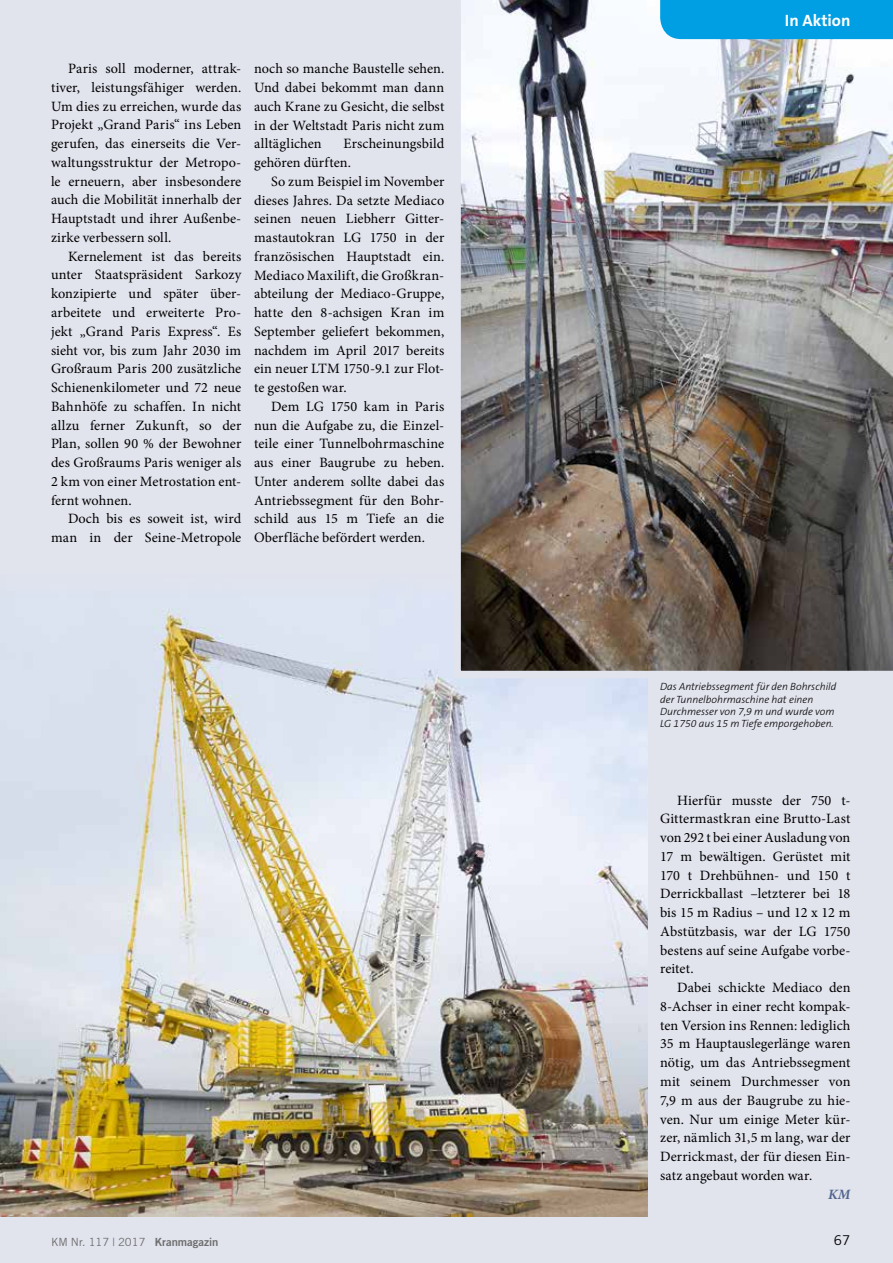
<style>
.page{position:relative;width:893px;height:1263px;background:#e1e3ed}
.page>*{position:absolute;margin:0;border:0;box-sizing:border-box;transform-origin:0 0}
.t1{font:700 16.5px "The Sans B7";color:#fff}
.t2{font:14.25px/18.8px "Minion Pro";letter-spacing:.005em;color:#000;text-align:justify}
.t3{font:italic 700 14.25px "Minion Pro";color:#51658d}
.t4{font:13.5px "Trade Gothic";color:#000}
.t5{font:11.25px "Trade Gothic";color:#6e6e6e}
.t6{font:italic 300 10.5px/12.3px "The Sans B3";color:#000}
.s1{font-family:"Trade Gothic Bold Two"}
</style>
<div class="page">
<img style="left:0;top:609px;width:647px;height:607px">
<img style="left:453px;top:0;width:440px;height:678px">
<div style="left:660px;top:0;width:233px;height:39px;background:#009ee3"></div>
<p class="t2" style="left:51px;top:59px;width:192px;text-indent:17px">Paris soll moderner, attrak&shy;tiver, leistungsfähiger werden.<br>Um dies zu erreichen, wurde das Projekt „Grand Paris“ ins Leben gerufen, das einerseits die Ver&shy;waltungsstruktur der Metropo&shy;le erneuern, aber insbesondere auch die Mobilität innerhalb der Hauptstadt und ihrer Außenbe&shy;zirke verbessern soll.</p>
<p class="t2" style="left:51px;top:247px;width:192px;text-indent:17px">Kernelement ist das bereits unter Staatspräsident Sarkozy konzipierte und später über&shy;arbeitete und erweiterte Pro&shy;jekt „Grand Paris Express“. Es sieht vor, bis zum Jahr 2030 im Großraum Paris 200 zusätzliche Schienenkilometer und 72 neue Bahnhöfe zu schaffen. In nicht allzu ferner Zukunft, so der Plan, sollen 90 % der Bewohner des Großraums Paris weniger als 2 km von einer Metrostation ent&shy;fernt wohnen.</p>
<p class="t2" style="left:51px;top:509px;width:192px;text-align:right">Doch bis es soweit ist, wird man in der Seine-Metropole</p>
<p class="t2" style="left:254px;top:59px;width:192px">noch so manche Baustelle sehen.<br>Und dabei bekommt man dann auch Krane zu Gesicht, die selbst in der Weltstadt Paris nicht zum alltäglichen</p>
<p class="t2" style="left:254px;top:134px;width:192px;text-indent:90px">Erscheinungsbild gehören dürften.</p>
<p class="t2" style="left:254px;top:172px;width:192px;text-indent:17px">So zum Beispiel im November dieses Jahres. Da setzte Mediaco seinen neuen Liebherr Gitter&shy;mastautokran LG 1750 in der französischen Hauptstadt ein.<br>Mediaco Maxilift, die Großkran&shy;abteilung der Mediaco-Gruppe, hatte den 8-achsigen Kran im September geliefert bekommen, nachdem im April 2017 bereits ein neuer LTM 1750-9.1 zur Flot&shy;te gestoßen war.</p>
<p class="t2" style="left:254px;top:397px;width:192px;text-indent:17px">Dem LG 1750 kam in Paris nun die Aufgabe zu, die Einzel&shy;teile einer Tunnelbohrmaschine aus einer Baugrube zu heben.<br>Unter anderem sollte dabei das Antriebssegment für den Bohr&shy;schild aus 15 m Tiefe an die Oberfläche befördert werden.</p>
<p class="t1" style="left:785px;top:11px;width:67px">In Aktion</p>
<p class="t6" style="left:660px;top:681px;width:178px">Das Antriebssegment für den Bohrschild der Tunnelbohrmaschine hat einen Durchmesser von 7,9 m und wurde vom LG 1750 aus 15 m Tiefe emporgehoben.</p>
<p class="t2" style="left:660px;top:791px;width:192px;text-indent:17px">Hierfür musste der 750 t-Gittermastkran eine Brutto-Last von 292 t bei einer Ausladung von 17 m bewältigen. Gerüstet mit 170 t Drehbühnen- und 150 t Derrickballast –letzterer bei 18 bis 15 m Radius – und 12 x 12 m Abstützbasis, war der LG 1750 bestens auf seine Aufgabe vorbe&shy;reitet.</p>
<p class="t2" style="left:660px;top:978px;width:192px;text-indent:17px">Dabei schickte Mediaco den 8-Achser in einer recht kompak&shy;ten Version ins Rennen: lediglich 35 m Hauptauslegerlänge waren nötig, um das Antriebssegment mit seinem Durchmesser von 7,9 m aus der Baugrube zu hie&shy;ven. Nur um einige Meter kür&shy;zer, nämlich 31,5 m lang, war der Derrickmast, der für diesen Ein&shy;satz angebaut worden war.</p>
<p class="t3" style="left:828px;top:1185px;width:24px">KM</p>
<p class="t5" style="left:51px;top:1235px;width:169px">KM Nr. 117 | 2017 <span class="s1">Kranmagazin</span></p>
<p class="t4" style="left:834px;top:1232px;width:18px">67</p>
</div>
